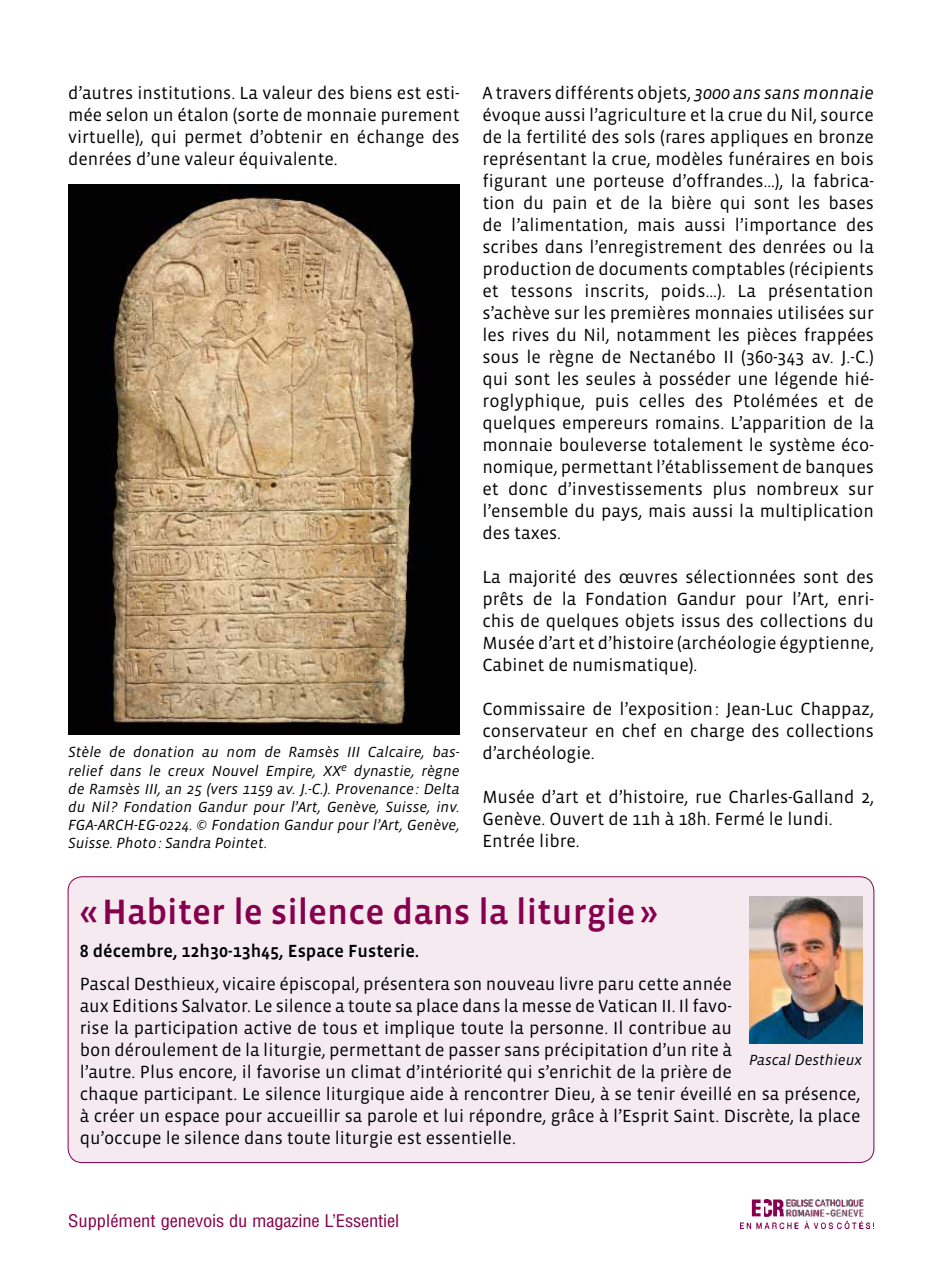
<style>
.page{position:relative;width:942px;height:1276px;background:#fff}
.page>*{position:absolute;margin:0;border:0;box-sizing:border-box;transform-origin:0 0}
.t1{font:36px "Vista Sans Med";color:#86004d}
.t2{font:18px/22px "Vista Sans";color:#000;text-align:justify}
.t3{font:18px "Vista Sans Med";color:#000}
.t4{font:condensed 17px "Helvetica";letter-spacing:-.01em;color:#86004d;scale:1.09 1}
.t5{font:italic 15px/18px "Vista Sans";color:#000;text-align:justify}
.s1{font-style:italic}
</style>
<div class="page">
<img style="left:751px;top:1199px;width:33px;height:18px">
<img style="left:785px;top:1199px;width:79px;height:18px">
<img style="left:740px;top:1220px;width:131px;height:8px">
<img style="left:68px;top:185px;width:391px;height:550px">
<div style="left:68px;top:876px;width:805px;height:286px;background:#f4eaf0;border-radius:14px"></div>
<img style="left:749px;top:896px;width:112px;height:147px">
<p class="t2" style="left:68px;top:82px;width:393px">d’autres institutions. La valeur des biens est esti&shy;mée selon un étalon (sorte de monnaie purement virtuelle), qui permet d’obtenir en échange des denrées d’une valeur équivalente.</p>
<p class="t2" style="left:482px;top:82px;width:393px">A travers différents objets, <span class="s1">3000 ans sans monnaie </span>évoque aussi l’agriculture et la crue du Nil, source de la fertilité des sols (rares appliques en bronze représentant la crue, modèles funéraires en bois figurant une porteuse d’offrandes…), la fabrica&shy;tion du pain et de la bière qui sont les bases de l’alimentation, mais aussi l’importance des scribes dans l’enregistrement des denrées ou la production de documents comptables (récipients et tessons inscrits, poids…). La présentation s’achève sur les premières monnaies utilisées sur les rives du Nil, notamment les pièces frappées sous le règne de Nectanébo II (360-343 av. J.-C.) qui sont les seules à posséder une légende hié&shy;roglyphique, puis celles des Ptolémées et de quelques empereurs romains. L’apparition de la monnaie bouleverse totalement le système éco&shy;nomique, permettant l’établissement de banques et donc d’investissements plus nombreux sur l’ensemble du pays, mais aussi la multiplication des taxes.</p>
<p class="t2" style="left:482px;top:566px;width:393px">La majorité des œuvres sélectionnées sont des prêts de la Fondation Gandur pour l’Art, enri&shy;chis de quelques objets issus des collections du Musée d’art et d’histoire (archéologie égyptienne, Cabinet de numismatique).</p>
<p class="t2" style="left:482px;top:698px;width:393px">Commissaire de l’exposition: Jean-Luc Chappaz, conservateur en chef en charge des collections d’archéologie.</p>
<p class="t2" style="left:482px;top:786px;width:393px;text-align:left">Musée d’art et d’histoire, rue Charles-Galland 2,<br>Genève. Ouvert de 11h à 18h. Fermé le lundi.<br>Entrée libre.</p>
<p class="t5" style="left:68px;top:744px;width:393px">Stèle de donation au nom de Ramsès III Calcaire, bas&shy;relief dans le creux Nouvel Empire, XX<sup>e</sup> dynastie, règne de Ramsès III, an 25 (vers 1159 av. J.-C.). Provenance: Delta du Nil? Fondation Gandur pour l’Art, Genève, Suisse, inv.<br>FGA-ARCH-EG-0224. © Fondation Gandur pour l’Art, Genève, Suisse. Photo: Sandra Pointet.</p>
<h1 class="t1" style="left:80px;top:893px;width:579px">«Habiter le silence dans la liturgie»</h1>
<p class="t3" style="left:80px;top:941px;width:341px">8 décembre, 12h30-13h45, Espace Fusterie.</p>
<p class="t2" style="left:80px;top:973px;width:782px;text-align:left">Pascal Desthieux, vicaire épiscopal, présentera son nouveau livre paru cette année<br>aux Editions Salvator. Le silence a toute sa place dans la messe de Vatican II. Il favo-<br>rise la participation active de tous et implique toute la personne. Il contribue au<br>bon déroulement de la liturgie, permettant de passer sans précipitation d’un rite à<br>l’autre. Plus encore, il favorise un climat d’intériorité qui s’enrichit de la prière de<br>chaque participant. Le silence liturgique aide à rencontrer Dieu, à se tenir éveillé en sa présence, à créer un espace pour accueillir sa parole et lui répondre, grâce à l’Esprit Saint. Discrète, la place qu’occupe le silence dans toute liturgie est essentielle.</p>
<p class="t5" style="left:748px;top:1051px;width:114px">Pascal Desthieux</p>
<p class="t4" style="left:68px;top:1210px;width:305px">Supplément genevois du magazine L’Essentiel</p>
</div>
